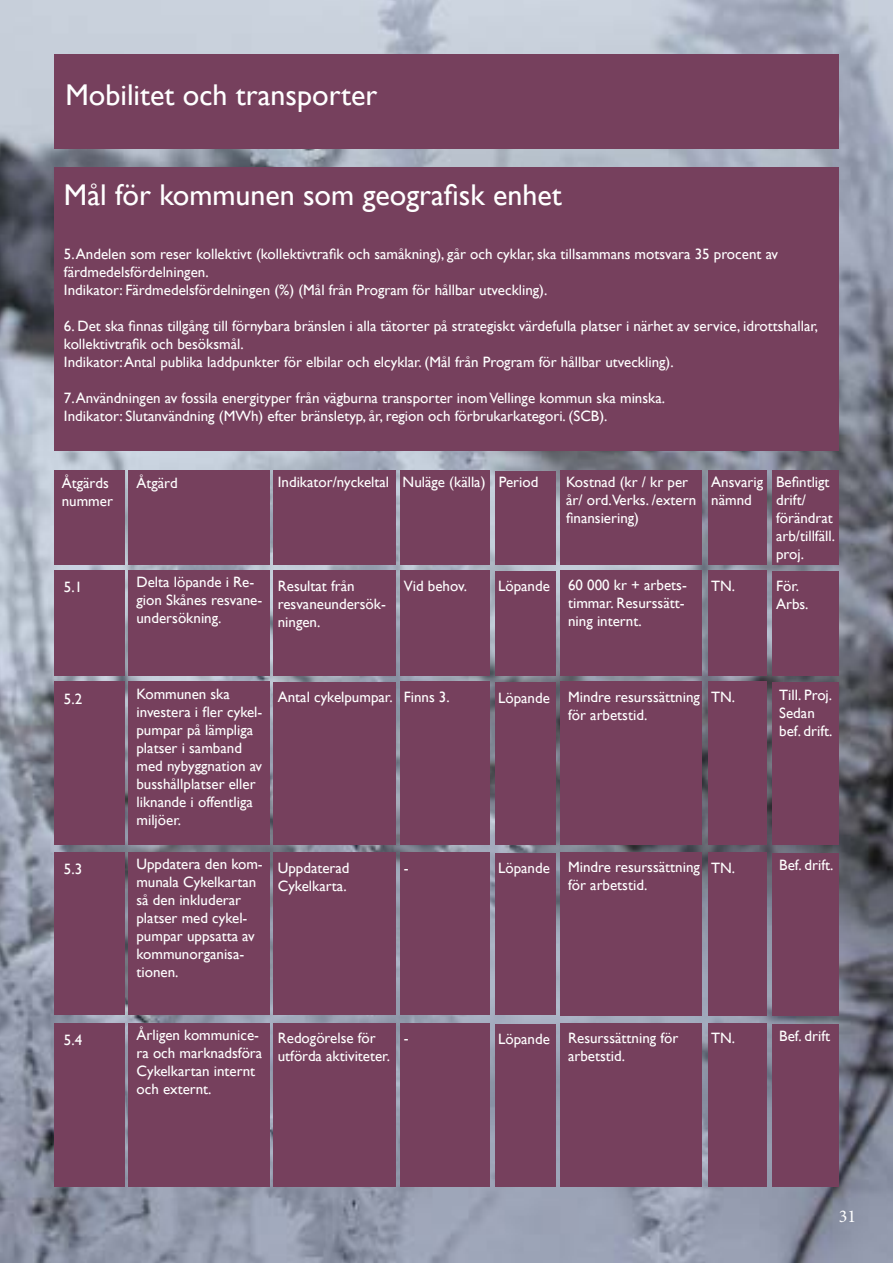
<style>
.page{position:relative;width:893px;height:1263px;background:#fff}
.page>*{position:absolute;margin:0;border:0;box-sizing:border-box;transform-origin:0 0}
.t1{font:30px "Gill Sans";color:#fff}
.t2{font:18px "Minion Pro";color:#fff}
.t3{font:15px/18px "Gill Sans";color:#fff}
</style>
<div class="page">
<img style="left:0;top:0;width:893px;height:1263px">
<div style="left:54px;top:167px;width:785px;height:283px;background:#76405d"></div>
<div style="left:54px;top:470px;width:71px;height:94px;background:#76405d"></div>
<div style="left:128px;top:470px;width:142px;height:95px;background:#76405d"></div>
<div style="left:273px;top:470px;width:123px;height:95px;background:#76405d"></div>
<div style="left:400px;top:470px;width:90px;height:94px;background:#76405d"></div>
<div style="left:495px;top:471px;width:60px;height:93px;background:#76405d"></div>
<div style="left:560px;top:470px;width:142px;height:94px;background:#76405d"></div>
<div style="left:708px;top:470px;width:59px;height:95px;background:#76405d"></div>
<div style="left:54px;top:570px;width:71px;height:105px;background:#76405d"></div>
<div style="left:128px;top:570px;width:142px;height:105px;background:#76405d"></div>
<div style="left:273px;top:570px;width:123px;height:105px;background:#76405d"></div>
<div style="left:400px;top:570px;width:90px;height:105px;background:#76405d"></div>
<div style="left:495px;top:571px;width:60px;height:104px;background:#76405d"></div>
<div style="left:560px;top:570px;width:142px;height:105px;background:#76405d"></div>
<div style="left:708px;top:570px;width:59px;height:105px;background:#76405d"></div>
<div style="left:773px;top:471px;width:66px;height:94px;background:#76405d"></div>
<div style="left:773px;top:571px;width:66px;height:104px;background:#76405d"></div>
<div style="left:54px;top:54px;width:785px;height:94px;background:#76405d"></div>
<div style="left:54px;top:682px;width:71px;height:163px;background:#76405d"></div>
<div style="left:128px;top:682px;width:142px;height:163px;background:#76405d"></div>
<div style="left:273px;top:682px;width:123px;height:163px;background:#76405d"></div>
<div style="left:400px;top:682px;width:90px;height:163px;background:#76405d"></div>
<div style="left:495px;top:683px;width:60px;height:162px;background:#76405d"></div>
<div style="left:560px;top:682px;width:142px;height:163px;background:#76405d"></div>
<div style="left:708px;top:682px;width:59px;height:163px;background:#76405d"></div>
<div style="left:773px;top:683px;width:66px;height:162px;background:#76405d"></div>
<div style="left:54px;top:852px;width:71px;height:162px;background:#76405d"></div>
<div style="left:128px;top:852px;width:142px;height:162px;background:#76405d"></div>
<div style="left:273px;top:852px;width:123px;height:162px;background:#76405d"></div>
<div style="left:400px;top:852px;width:90px;height:162px;background:#76405d"></div>
<div style="left:495px;top:853px;width:60px;height:161px;background:#76405d"></div>
<div style="left:560px;top:852px;width:142px;height:163px;background:#76405d"></div>
<div style="left:708px;top:852px;width:59px;height:163px;background:#76405d"></div>
<div style="left:773px;top:853px;width:66px;height:162px;background:#76405d"></div>
<div style="left:54px;top:1023px;width:71px;height:163px;background:#76405d"></div>
<div style="left:128px;top:1023px;width:142px;height:163px;background:#76405d"></div>
<div style="left:273px;top:1023px;width:123px;height:163px;background:#76405d"></div>
<div style="left:400px;top:1023px;width:90px;height:163px;background:#76405d"></div>
<div style="left:495px;top:1024px;width:60px;height:162px;background:#76405d"></div>
<div style="left:560px;top:1023px;width:142px;height:163px;background:#76405d"></div>
<div style="left:708px;top:1023px;width:59px;height:163px;background:#76405d"></div>
<div style="left:773px;top:1024px;width:66px;height:162px;background:#76405d"></div>
<h1 class="t1" style="left:65px;top:77px;width:313px">Mobilitet och transporter</h1>
<h1 class="t1" style="left:64px;top:178px;width:499px">Mål för kommunen som geografisk enhet</h1>
<p class="t3" style="left:64px;top:246px;width:716px">5. Andelen som reser kollektivt (kollektivtrafik och samåkning), går och cyklar, ska tillsammans motsvara 35 procent av färdmedelsfördelningen.<br>Indikator: Färdmedelsfördelningen (%) (Mål från Program för hållbar utveckling).</p>
<p class="t3" style="left:64px;top:318px;width:756px">6. Det ska finnas tillgång till förnybara bränslen i alla tätorter på strategiskt värdefulla platser i närhet av service, idrottshallar, kollektivtrafik och besöksmål.<br>Indikator: Antal publika laddpunkter för elbilar och elcyklar. (Mål från Program för hållbar utveckling).</p>
<p class="t3" style="left:64px;top:390px;width:603px">7. Användningen av fossila energityper från vägburna transporter inom Vellinge kommun ska minska.<br>Indikator: Slutanvändning (MWh) efter bränsletyp, år, region och förbrukarkategori. (SCB).</p>
<p class="t3" style="left:62px;top:474px;width:53px">Åtgärds nummer</p>
<p class="t3" style="left:136px;top:475px;width:43px">Åtgärd</p>
<p class="t3" style="left:278px;top:474px;width:262px">Indikator/nyckeltal Nuläge (källa) Period</p>
<p class="t3" style="left:566px;top:473px;width:132px">Kostnad (kr / kr per år/ ord.Verks. /extern finansiering)</p>
<p class="t3" style="left:711px;top:474px;width:53px">Ansvarig nämnd</p>
<p class="t3" style="left:64px;top:578px;width:20px">5.1</p>
<p class="t3" style="left:136px;top:573px;width:127px">Delta löpande i Re&shy;gion Skånes resvane&shy;undersökning.</p>
<p class="t3" style="left:278px;top:577px;width:110px">Resultat från resvaneundersök&shy;ningen.</p>
<p class="t3" style="left:404px;top:577px;width:65px">Vid behov.</p>
<p class="t3" style="left:568px;top:576px;width:120px;text-indent:-70px">Löpande 60 000 kr + arbets&shy;timmar. Resurssätt&shy;ning internt.</p>
<p class="t3" style="left:711px;top:577px;width:26px">TN.</p>
<p class="t3" style="left:776px;top:473px;width:60px">Befintligt drift/ förändrat arb/tillfäll. proj.</p>
<p class="t3" style="left:776px;top:577px;width:34px">För.<br>Arbs.</p>
<p class="t3" style="left:64px;top:690px;width:20px">5.2</p>
<p class="t3" style="left:136px;top:685px;width:127px">Kommunen ska investera i fler cykel&shy;pumpar på lämpliga platser i samband med nybyggnation av busshållplatser eller liknande i offentliga miljöer.</p>
<p class="t3" style="left:278px;top:688px;width:173px">Antal cykelpumpar. Finns 3.</p>
<p class="t3" style="left:568px;top:688px;width:133px;text-indent:-70px">Löpande Mindre resurssättning för arbetstid.</p>
<p class="t3" style="left:711px;top:688px;width:26px">TN.</p>
<p class="t3" style="left:779px;top:686px;width:55px">Till. Proj.<br>Sedan bef. drift.</p>
<p class="t3" style="left:64px;top:860px;width:20px">5.3</p>
<p class="t3" style="left:136px;top:855px;width:128px">Uppdatera den kom&shy;munala Cykelkartan så den inkluderar platser med cykel&shy;pumpar uppsatta av kommunorganisa&shy;tionen.</p>
<p class="t3" style="left:278px;top:859px;width:73px">Uppdaterad<br>Cykelkarta.</p>
<p class="t3" style="left:404px;top:859px;width:6px">-</p>
<p class="t3" style="left:568px;top:858px;width:133px;text-indent:-70px">Löpande Mindre resurssättning för arbetstid.</p>
<p class="t3" style="left:711px;top:859px;width:26px">TN.</p>
<p class="t3" style="left:779px;top:856px;width:56px">Bef. drift.</p>
<p class="t3" style="left:64px;top:1031px;width:20px">5.4</p>
<p class="t3" style="left:136px;top:1026px;width:127px">Årligen kommunice&shy;ra och marknadsföra<br>Cykelkartan internt och externt.</p>
<p class="t3" style="left:278px;top:1030px;width:114px">Redogörelse för utförda aktiviteter.</p>
<p class="t3" style="left:404px;top:1030px;width:6px">-</p>
<p class="t3" style="left:568px;top:1029px;width:112px;text-indent:-70px">Löpande Resurssättning för arbetstid.</p>
<p class="t3" style="left:711px;top:1030px;width:26px">TN.</p>
<p class="t3" style="left:779px;top:1027px;width:52px">Bef. drift</p>
<p class="t2" style="left:839px;top:1204px;width:19px">31</p>
</div>
